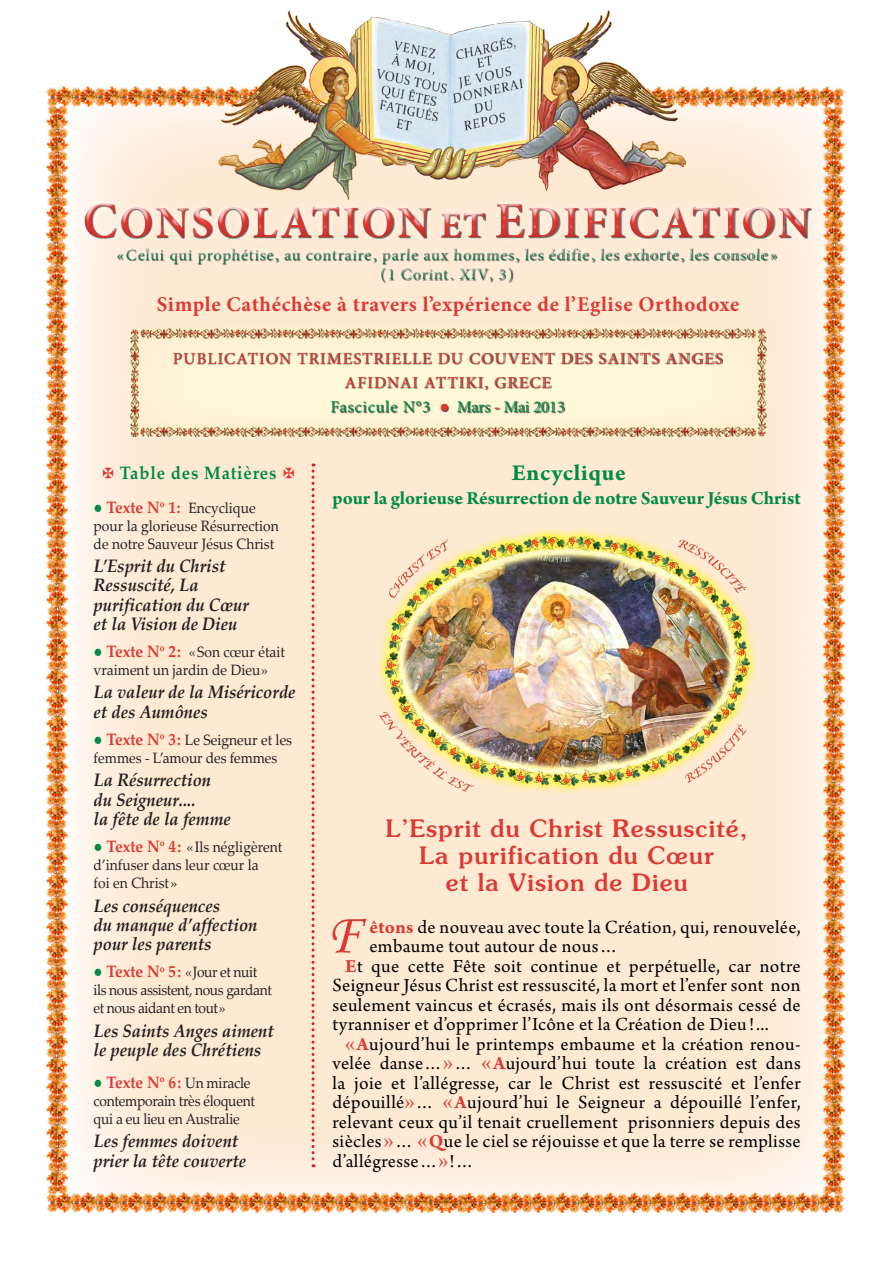
<style>
.page{position:relative;width:893px;height:1263px;background:#fff}
.page>*{position:absolute;margin:0;border:0;box-sizing:border-box;transform-origin:0 0}
.t1{font:57.9px "Monotype Corsiva";color:#dd3932}
.t2{font:700 45px "Minion Pro";letter-spacing:.04em;color:#dd3932}
.t3{font:24px/27px "CTOS Souvenir Medium Test 1";letter-spacing:.05em;color:#dd3932;text-align:center}
.t4{font:700 24px "Arno Pro";letter-spacing:.03em;color:#008c44}
.t5{font:700 21px "Minion Pro";letter-spacing:.03em;color:#dd3932}
.t6{font:19.5px "Arno Pro";letter-spacing:.02em;color:#000}
.t7{font:700 19.5px "Arno Pro";letter-spacing:-.005em;color:#008c44}
.t8{font:italic 700 18px/19.2px "Palatino Linotype";color:#231f20;scale:.92 1}
.t9{font:700 18px "Palatino Linotype";letter-spacing:.05em;color:#008c44;scale:.92 1}
.t10{font:16.5px/24px "Minion Pro";letter-spacing:.07em;color:#dd3932;text-align:center}
.t11{font:16.35px/19.5px "Minion Pro";letter-spacing:.05em;color:#008c44;text-align:center}
.t12{font:15px/18px "Palatino Linotype";color:#231f20;scale:.92 1}
.t13{font:15px/18px "Palatino Linotype";letter-spacing:-.03em;color:#231f20;scale:.92 1}
.t14{font:15px/18px "Palatino Linotype";letter-spacing:-.02em;color:#231f20;scale:.92 1}
.s1{font-size:51px}
.s2{font-size:36px}
.s3{color:#008c44}
.s4{font-family:"Palatino Linotype"}
.s5{font-weight:700}
.s6{font-family:"Times New Roman";font-size:16.5px;color:#008c44}
.s7{font-weight:700;font-size:16.5px;color:#dd3932}
.s8{font-weight:700;color:#dd3932}
.s9{font-family:"CTOS New Times Roman Test 1";color:#dd3932}
</style>
<div class="page">
<img style="left:47px;top:86px;width:797px;height:1126px">
<div style="left:122px;top:321px;width:652px;height:123px;background:#feebd3"></div>
<img style="left:131px;top:328px;width:635px;height:108px">
<div style="left:173px;top:353px;width:550px;height:61px;background:#231f20;opacity:.85"></div>
<img style="left:218px;top:10px;width:467px;height:183px">
<svg style="left:312px;top:463px;width:3px;height:704px;background:#eea599"></svg>
<div style="left:74px;top:193px;width:746px;height:91px;background:#fff;opacity:.75"></div>
<div style="left:76px;top:204px;width:743px;height:86px;background:#231f20;opacity:.75"></div>
<img style="left:377px;top:530px;width:379px;height:264px">
<svg style="left:103px;top:468px;width:10px;height:10px"></svg>
<svg style="left:284px;top:468px;width:10px;height:10px"></svg>
<h2 class="t2" style="left:83px;top:191px;width:730px"><span class="s1">C</span>ONSOLATION <span class="s2">ET</span> <span class="s1">E</span>DIFICATION</h2>
<p class="t11" style="left:116px;top:245px;width:662px">«Celui qui prophétise, au contraire, parle aux hommes, les édifie, les exhorte, les console» (1 Corint. XIV, 3)</p>
<p class="t5" style="left:157px;top:289px;width:584px">Simple Cathéchèse à travers l’expérience de l’Eglise Orthodoxe</p>
<p class="t10" style="left:173px;top:347px;width:551px">PUBLICATION TRIMESTRIELLE DU COUVENT DES SAINTS ANGES<br>AFIDNAI ATTIKI, GRECE<br><span class="s3">Fascicule N°3</span> <span class="s4">●</span> <span class="s3">Mars</span> <span class="s5">-</span> <span class="s3">Mai 2013</span></p>
<p class="t9" style="left:120px;top:460px;width:172px">Table des Matières</p>
<p class="t12" style="left:94px;top:498px;width:203px"><span class="s6">●</span> <span class="s7">Texte N</span><sup>o</sup> <span class="s7">1:</span> Encyclique pour la glorieuse Résurrection de notre Sauveur Jésus Christ</p>
<p class="t8" style="left:94px;top:556px;width:170px">L’Esprit du Christ<br>Ressuscité, La purification du Cœur et la Vision de Dieu</p>
<p class="t12" style="left:94px;top:642px;width:210px"><span class="s6">●</span> <span class="s7">Texte N</span><sup>o</sup> <span class="s7">2:</span> «Son cœur était vraiment un jardin de Dieu»</p>
<p class="t8" style="left:94px;top:682px;width:221px">La valeur de la Miséricorde et des Aumônes</p>
<p class="t12" style="left:94px;top:730px;width:217px"><span class="s6">●</span> <span class="s7">Texte N</span><sup>o</sup> <span class="s7">3:</span> Le Seigneur et les femmes - L’amour des femmes</p>
<p class="t8" style="left:94px;top:770px;width:151px">La Résurrection du Seigneur....<br>la fête de la femme</p>
<p class="t12" style="left:94px;top:837px;width:207px"><span class="s6">●</span> <span class="s7">Texte N</span><sup>o</sup> <span class="s7">4:</span> «Ils négligèrent d’infuser dans leur cœur la<br>foi en Christ»</p>
<p class="t8" style="left:94px;top:895px;width:180px">Les conséquences<br>du manque d’affection pour les parents</p>
<p class="t13" style="left:94px;top:963px;width:195px"><span class="s6">●</span> <span class="s7">Texte N</span><sup>o</sup> <span class="s7">5:</span> «Jour et nuit ils nous assistent, nous gardant et nous aidant en tout»</p>
<p class="t8" style="left:94px;top:1020px;width:198px">Les Saints Anges aiment le peuple des Chrétiens</p>
<p class="t14" style="left:94px;top:1073px;width:177px"><span class="s6">●</span> <span class="s7">Texte N</span><sup>o</sup> <span class="s7">6:</span> Un miracle contemporain très éloquent qui a eu lieu en Australie</p>
<p class="t8" style="left:94px;top:1130px;width:167px">Les femmes doivent prier la tête couverte</p>
<p class="t4" style="left:512px;top:459px;width:115px">Encyclique</p>
<p class="t7" style="left:332px;top:487px;width:470px">pour la glorieuse Résurrection de notre Sauveur Jésus Christ</p>
<p class="t3" style="left:386px;top:814px;width:363px">L’Esprit du Christ Ressuscité,<br>La purification du Cœur<br>et la Vision de Dieu</p>
<h1 class="t1" style="left:326px;top:899px;width:35px">F</h1>
<p class="t6" style="left:369px;top:916px;width:433px"><span class="s8">êtons</span> de nouveau avec toute la Création, qui, renouvelée,</p>
<p class="t6" style="left:369px;top:935px;width:250px">embaume tout autour de nous…</p>
<p class="t6" style="left:345px;top:955px;width:457px"><span class="s8">E</span>t que cette Fête soit continue et perpétuelle, car notre</p>
<p class="t6" style="left:333px;top:974px;width:470px">Seigneur Jésus Christ est ressuscité, la mort et l’enfer sont non</p>
<p class="t6" style="left:333px;top:994px;width:470px">seulement vaincus et écrasés, mais ils ont désormais cessé de</p>
<p class="t6" style="left:333px;top:1013px;width:438px">tyranniser et d’opprimer l’Icône et la Création de Dieu!...</p>
<p class="t6" style="left:345px;top:1033px;width:457px"><span class="s9">«</span><span class="s8">A</span>ujourd’hui le printemps embaume et la création renou-</p>
<p class="t6" style="left:333px;top:1052px;width:470px">velée danse…<span class="s9">»</span>… <span class="s9">«</span><span class="s8">A</span>ujourd’hui toute la création est dans</p>
<p class="t6" style="left:333px;top:1072px;width:470px">la joie et l’allégresse, car le Christ est ressuscité et l’enfer</p>
<p class="t6" style="left:333px;top:1091px;width:470px">dépouillé<span class="s9">»</span>… <span class="s9">«</span><span class="s8">A</span>ujourd’hui le Seigneur a dépouillé l’enfer,</p>
<p class="t6" style="left:333px;top:1111px;width:470px">relevant ceux qu’il tenait cruellement prisonniers depuis des</p>
<p class="t6" style="left:333px;top:1130px;width:470px">siècles<span class="s9">»</span>… <span class="s9">«</span><span class="s8">Q</span>ue le ciel se réjouisse et que la terre se remplisse</p>
<p class="t6" style="left:333px;top:1150px;width:143px">d’allégresse…<span class="s9">»</span>!…</p>
</div>
